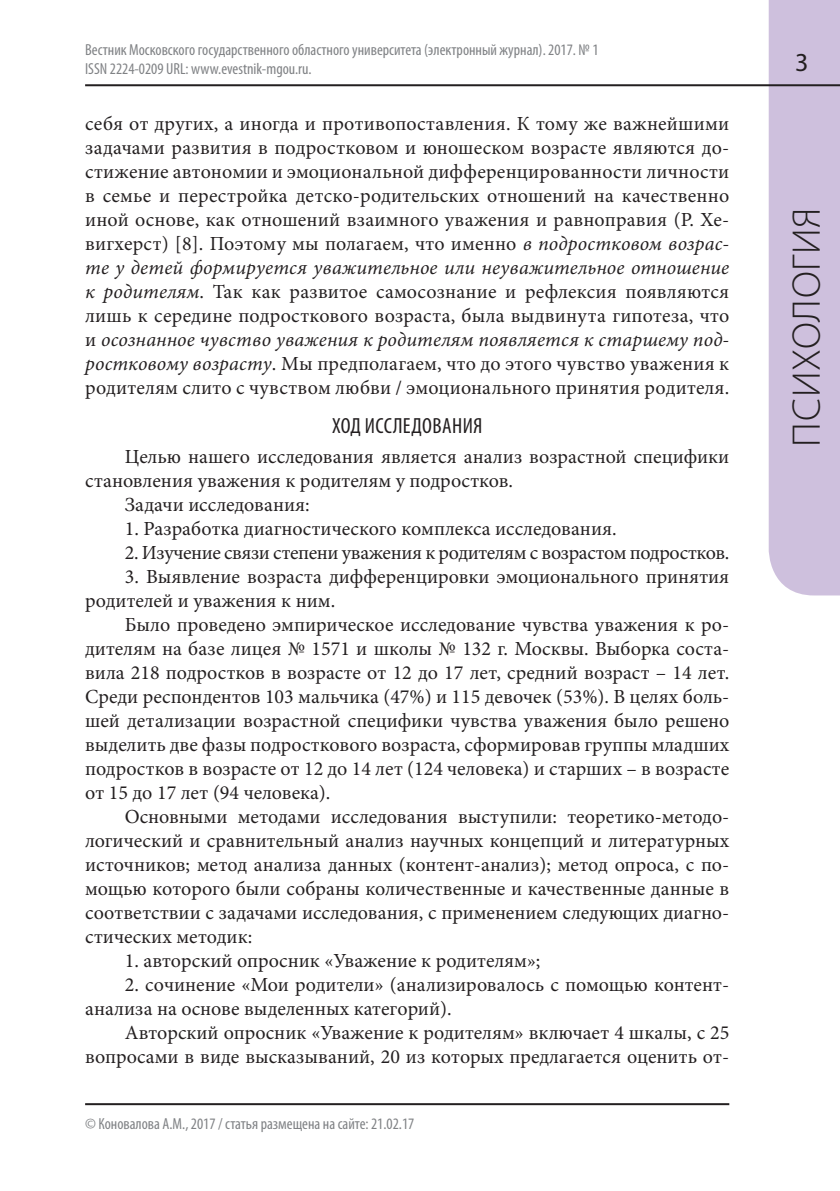
<style>
.page{position:relative;width:840px;height:1191px;background:#fff}
.page>*{position:absolute;margin:0;border:0;box-sizing:border-box;transform-origin:0 0}
.t1{font:300 40px "Myriad Pro";letter-spacing:.02em;color:#231f20}
.t2{font:26px "Myriad Pro";color:#231f20}
._12{font:condensed 22px "Myriad Pro";letter-spacing:.02em;color:#231f20}
.Text_doc{font:20px/24px "Minion Pro";color:#231f20;text-align:justify}
.Text_doc-2{font:20px "Minion Pro";letter-spacing:-.02em;color:#231f20}
.t3{font:condensed 16px/19.2px "Myriad Pro";color:#808285}
.s1{font-style:italic}
</style>
<div class="page">
<div style="left:768px;top:0;width:71px;height:595px;background:#cec0dd"></div>
<hr style="left:85px;top:84px;width:754px;height:2px;background:#231f20">
<hr style="left:85px;top:1103px;width:644px;height:2px;background:#231f20">
<p class="t3" style="left:85px;top:39px;width:514px">Вестник Московского государственного областного университета (электронный журнал). 2017. № 1<br>ISSN 2224-0209 URL: www.evestnik-mgou.ru.</p>
<p class="Text_doc" style="left:85px;top:112px;width:645px">себя от других, а иногда и противопоставления. К тому же важнейшими задачами развития в подростковом и юношеском возрасте являются до&shy;стижение автономии и эмоциональной дифференцированности личности в семье и перестройка детско-родительских отношений на качественно иной основе, как отношений взаимного уважения и равноправия (Р. Хе&shy;вигхерст) [8]. Поэтому мы полагаем, что именно <span class="s1">в подростковом возрас&shy;те у детей формируется уважительное или неуважительное отношение к родителям</span>. Так как развитое самосознание и рефлексия появляются лишь к середине подросткового возраста, была выдвинута гипотеза, что и <span class="s1">осознанное чувство уважения к родителям появляется к старшему под&shy;ростковому возрасту</span>. Мы предполагаем, что до этого чувство уважения к родителям слито с чувством любви / эмоционального принятия родителя.</p>
<p class="_12" style="left:332px;top:412px;width:152px">ХОД ИССЛЕДОВАНИЯ</p>
<p class="Text_doc" style="left:85px;top:444px;width:645px;text-indent:40px">Целью нашего исследования является анализ возрастной специфики становления уважения к родителям у подростков.</p>
<p class="Text_doc" style="left:125px;top:492px;width:186px">Задачи исследования:</p>
<p class="Text_doc" style="left:125px;top:516px;width:493px">1. Разработка диагностического комплекса исследования.</p>
<p class="Text_doc-2" style="left:125px;top:539px;width:605px">2. Изучение связи степени уважения к родителям с возрастом подростков.</p>
<p class="Text_doc" style="left:85px;top:564px;width:645px;text-indent:40px">3. Выявление возраста дифференцировки эмоционального принятия родителей и уважения к ним.</p>
<p class="Text_doc" style="left:85px;top:612px;width:645px;text-indent:40px">Было проведено эмпирическое исследование чувства уважения к ро&shy;дителям на базе лицея № 1571 и школы № 132 г. Москвы. Выборка соста&shy;вила 218 подростков в возрасте от 12 до 17 лет, средний возраст – 14 лет.<br>Среди респондентов 103 мальчика (47%) и 115 девочек (53%). В целях боль&shy;шей детализации возрастной специфики чувства уважения было решено выделить две фазы подросткового возраста, сформировав группы младших подростков в возрасте от 12 до 14 лет (124 человека) и старших – в возрасте от 15 до 17 лет (94 человека).</p>
<p class="Text_doc" style="left:85px;top:804px;width:645px;text-indent:40px">Основными методами исследования выступили: теоретико-методо&shy;логический и сравнительный анализ научных концепций и литературных источников; метод анализа данных (контент-анализ); метод опроса, с по&shy;мощью которого были собраны количественные и качественные данные в соответствии с задачами исследования, с применением следующих диагно&shy;стических методик:</p>
<p class="Text_doc" style="left:125px;top:948px;width:417px">1. авторский опросник «Уважение к родителям»;</p>
<p class="Text_doc" style="left:85px;top:972px;width:645px;text-indent:40px">2. сочинение «Мои родители» (анализировалось с помощью контент&shy;анализа на основе выделенных категорий).</p>
<p class="Text_doc" style="left:85px;top:1020px;width:645px;text-align:right">Авторский опросник «Уважение к родителям» включает 4 шкалы, с 25 вопросами в виде высказываний, 20 из которых предлагается оценить от-</p>
<p class="t3" style="left:85px;top:1114px;width:330px">© Коновалова А.М., 2017 / статья размещена на сайте: 21.02.17</p>
<h2 class="t2" style="left:794px;top:47px;width:15px">3</h2>
<h1 class="t1" style="left:782px;top:446px;width:241px;rotate:-90deg">ПСИХОЛОГИЯ</h1>
</div>
